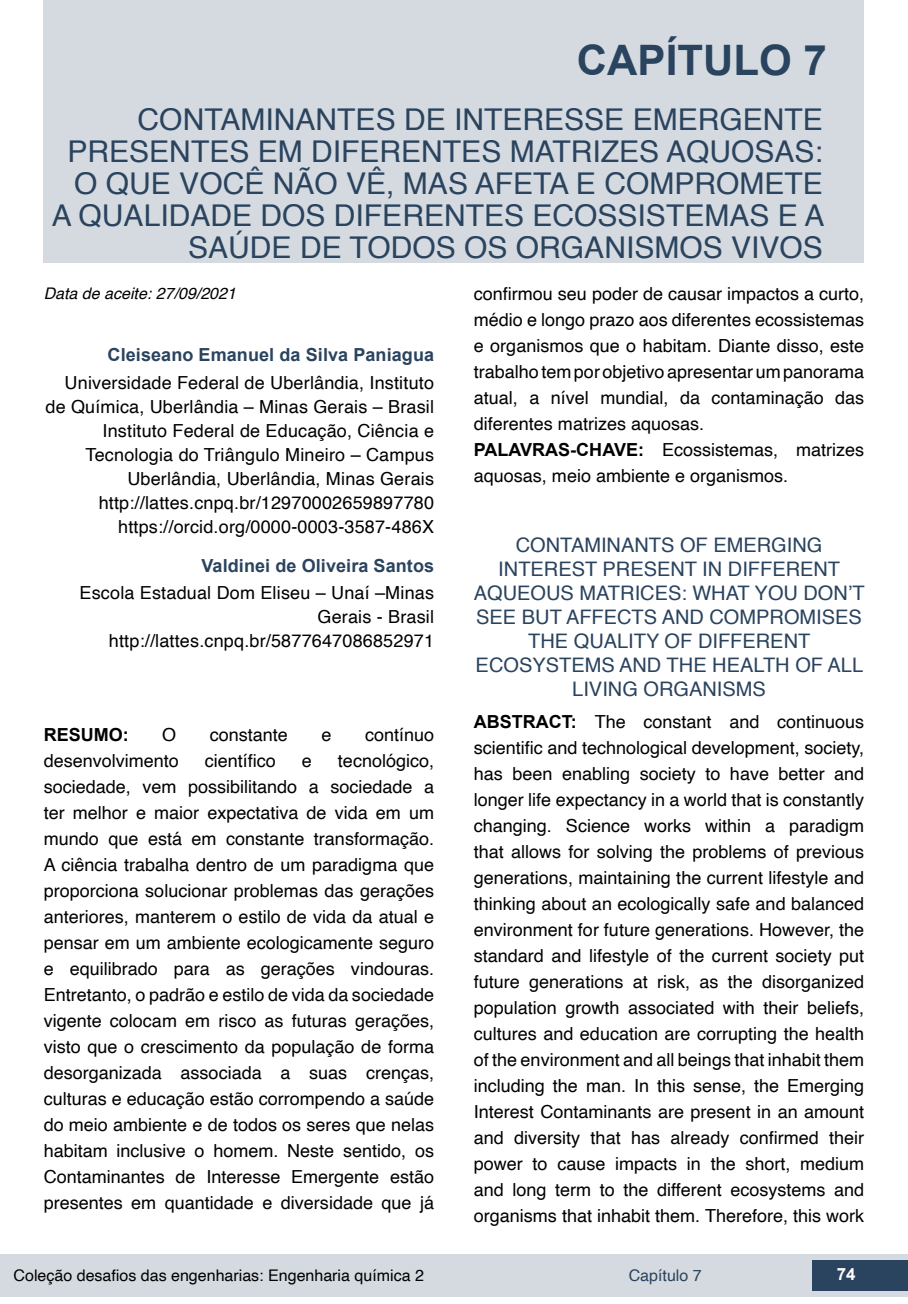
<style>
.page{position:relative;width:908px;height:1304px;background:#fff}
.page>*{position:absolute;margin:0;border:0;box-sizing:border-box;transform-origin:0 0}
.t1{font:700 42px "Arial";color:#2a435e}
.t2{font:30px/32px "Helvetica";color:#2a435e;text-align:right}
.t3{font:20px/24px "Helvetica";color:#2a435e;text-align:center}
.t4{font:18px/26px "Helvetica";color:#000;text-align:right}
.t5{font:700 18px "Arial";letter-spacing:.005em;color:#2a435e}
.t6{font:700 18px "Arial";color:#000}
.t7{font:700 16.8px "Arial";color:#fff}
.t8{font:16px "Helvetica";color:#000}
.t9{font:italic 16px "Helvetica";color:#000}
.t10{font:16px "Helvetica";color:#2a435e}
.s1{font-family:"Arial";font-weight:700}
</style>
<div class="page">
<div style="left:0;top:1254px;width:906px;height:43px;background:#d4dadf"></div>
<div style="left:812px;top:1261px;width:95px;height:30px;background:#2a435e"></div>
<div style="left:44px;top:0;width:819px;height:263px;background:#d4dadf"></div>
<h1 class="t1" style="left:576px;top:33px;width:251px">CAPÍTULO 7</h1>
<h2 class="t2" style="left:52px;top:104px;width:773px">CONTAMINANTES DE INTERESSE EMERGENTE PRESENTES EM DIFERENTES MATRIZES AQUOSAS:<br>O QUE VOCÊ NÃO VÊ, MAS AFETA E COMPROMETE A QUALIDADE DOS DIFERENTES ECOSSISTEMAS E A SAÚDE DE TODOS OS ORGANISMOS VIVOS</h2>
<p class="t9" style="left:44px;top:280px;width:194px">Data de aceite: 27/09/2021</p>
<p class="t5" style="left:108px;top:343px;width:328px">Cleiseano Emanuel da Silva Paniagua</p>
<p class="t4" style="left:45px;top:371px;width:390px;line-height:24px">Universidade Federal de Uberlândia, Instituto de Química, Uberlândia – Minas Gerais – Brasil Instituto Federal de Educação, Ciência e Tecnologia do Triângulo Mineiro – Campus Uberlândia, Uberlândia, Minas Gerais http://lattes.cnpq.br/12970002659897780 https://orcid.org/0000-0003-3587-486X</p>
<p class="t5" style="left:201px;top:554px;width:234px">Valdinei de Oliveira Santos</p>
<p class="t4" style="left:80px;top:582px;width:356px;line-height:24px">Escola Estadual Dom Eliseu – Unaí –Minas<br>Gerais - Brasil http://lattes.cnpq.br/5877647086852971</p>
<p class="t6" style="left:44px;top:723px;width:86px">RESUMO:</p>
<p class="t4" style="left:162px;top:723px;width:16px">O</p>
<p class="t4" style="left:210px;top:723px;width:80px">constante</p>
<p class="t4" style="left:321px;top:723px;width:12px">e</p>
<p class="t4" style="left:365px;top:723px;width:71px">contínuo</p>
<p class="t4" style="left:44px;top:749px;width:137px">desenvolvimento</p>
<p class="t4" style="left:205px;top:749px;width:73px">científico</p>
<p class="t4" style="left:302px;top:749px;width:12px">e</p>
<p class="t4" style="left:44px;top:749px;width:392px;text-align:justify;text-indent:294px">tecnológico, sociedade, vem possibilitando a sociedade a ter melhor e maior expectativa de vida em um mundo que está em constante transformação.<br>A ciência trabalha dentro de um paradigma que proporciona solucionar problemas das gerações anteriores, manterem o estilo de vida da atual e pensar em um ambiente ecologicamente seguro e equilibrado para as gerações vindouras.<br>Entretanto, o padrão e estilo de vida da sociedade vigente colocam em risco as futuras gerações, visto que o crescimento da população de forma desorganizada associada a suas crenças, culturas e educação estão corrompendo a saúde do meio ambiente e de todos os seres que nelas habitam inclusive o homem. Neste sentido, os Contaminantes de Interesse Emergente estão presentes em quantidade e diversidade que já</p>
<p class="t4" style="left:473px;top:281px;width:392px;text-align:left">confirmou seu poder de causar impactos a curto, médio e longo prazo aos diferentes ecossistemas e organismos que o habitam. Diante disso, este trabalho tem por objetivo apresentar um panorama atual, a nível mundial, da contaminação das diferentes matrizes aquosas.<br><span class="s1">PALAVRAS-CHAVE:</span> Ecossistemas, matrizes aquosas, meio ambiente e organismos.</p>
<p class="t3" style="left:473px;top:534px;width:392px">CONTAMINANTS OF EMERGING<br>INTEREST PRESENT IN DIFFERENT<br>AQUEOUS MATRICES: WHAT YOU DON’T<br>SEE BUT AFFECTS AND COMPROMISES<br>THE QUALITY OF DIFFERENT<br>ECOSYSTEMS AND THE HEALTH OF ALL<br>LIVING ORGANISMS</p>
<p class="t4" style="left:473px;top:709px;width:392px;text-align:justify"><span class="s1">ABSTRACT:</span> The constant and continuous scientific and technological development, society, has been enabling society to have better and longer life expectancy in a world that is constantly changing. Science works within a paradigm that allows for solving the problems of previous generations, maintaining the current lifestyle and thinking about an ecologically safe and balanced environment for future generations. However, the standard and lifestyle of the current society put future generations at risk, as the disorganized population growth associated with their beliefs, cultures and education are corrupting the health of the environment and all beings that inhabit them including the man. In this sense, the Emerging Interest Contaminants are present in an amount and diversity that has already confirmed their power to cause impacts in the short, medium and long term to the different ecosystems and organisms that inhabit them. Therefore, this work</p>
<p class="t8" style="left:14px;top:1263px;width:411px">Coleção desafios das engenharias: Engenharia química 2</p>
<p class="t10" style="left:628px;top:1263px;width:74px">Capítulo 7</p>
<p class="t7" style="left:836px;top:1263px;width:20px">74</p>
</div>
